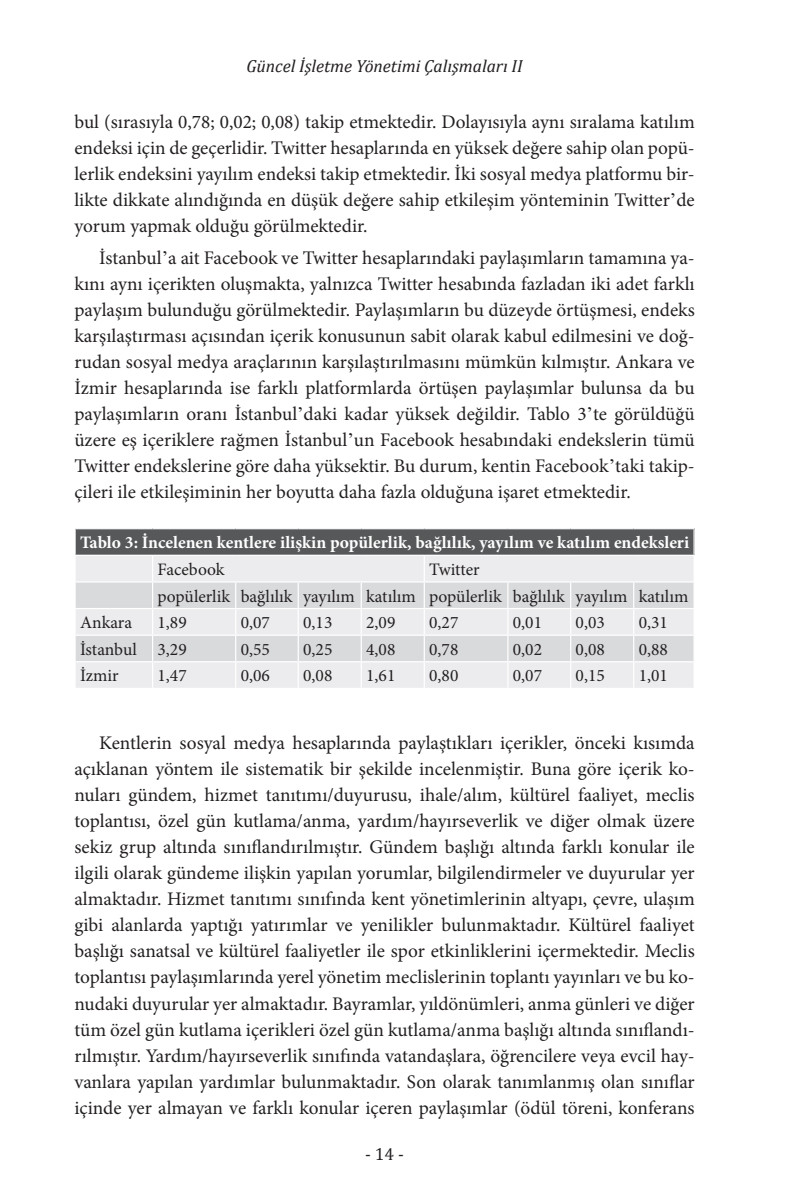
<style>
.page{position:relative;width:794px;height:1191px;background:#fff}
.page>*{position:absolute;margin:0;border:0;box-sizing:border-box;transform-origin:0 0}
.duzyazi{font:19.25px/26.1px "Minion Pro";color:#231f20;text-align:justify}
.tabloyazi{font:17.5px "Minion Pro";color:#231f20}
.tabloyazibold{font:700 17.5px "Minion Pro";color:#fff}
.t1{font:italic 17.5px "Cambria";color:#231f20}
.t2{font:17.5px "Cambria";color:#231f20}
.s1{font-family:"Times New Roman"}
</style>
<div class="page">
<div style="left:75px;top:528px;width:619px;height:27px;background:#57585a"></div>
<div style="left:76px;top:556px;width:617px;height:132px;background:#ececee"></div>
<svg style="left:76px;top:582px;width:617px;height:79px;background:#dfe0e2"></svg>
<hr style="left:74px;top:581px;width:79px;height:1px;background:#fff">
<hr style="left:153px;top:581px;width:83px;height:1px;background:#fff">
<hr style="left:236px;top:581px;width:62px;height:1px;background:#fff">
<hr style="left:298px;top:581px;width:63px;height:1px;background:#fff">
<hr style="left:361px;top:581px;width:63px;height:1px;background:#fff">
<hr style="left:424px;top:581px;width:84px;height:1px;background:#fff">
<hr style="left:508px;top:581px;width:62px;height:1px;background:#fff">
<hr style="left:570px;top:581px;width:63px;height:1px;background:#fff">
<hr style="left:633px;top:581px;width:61px;height:1px;background:#fff">
<hr style="left:74px;top:608px;width:79px;height:1px;background:#fff">
<hr style="left:153px;top:608px;width:83px;height:1px;background:#fff">
<hr style="left:236px;top:608px;width:62px;height:1px;background:#fff">
<hr style="left:298px;top:608px;width:63px;height:1px;background:#fff">
<hr style="left:361px;top:608px;width:63px;height:1px;background:#fff">
<hr style="left:424px;top:608px;width:84px;height:1px;background:#fff">
<hr style="left:508px;top:608px;width:62px;height:1px;background:#fff">
<hr style="left:570px;top:608px;width:63px;height:1px;background:#fff">
<hr style="left:633px;top:608px;width:61px;height:1px;background:#fff">
<hr style="left:74px;top:634px;width:79px;height:2px;background:#fff">
<hr style="left:153px;top:634px;width:83px;height:2px;background:#fff">
<hr style="left:236px;top:634px;width:62px;height:2px;background:#fff">
<hr style="left:298px;top:634px;width:63px;height:2px;background:#fff">
<hr style="left:361px;top:634px;width:63px;height:2px;background:#fff">
<hr style="left:424px;top:634px;width:84px;height:2px;background:#fff">
<hr style="left:508px;top:634px;width:62px;height:2px;background:#fff">
<hr style="left:570px;top:634px;width:63px;height:2px;background:#fff">
<hr style="left:633px;top:634px;width:61px;height:2px;background:#fff">
<hr style="left:74px;top:661px;width:79px;height:1px;background:#fff">
<hr style="left:153px;top:661px;width:83px;height:1px;background:#fff">
<svg style="left:152px;top:556px;width:1px;height:132px"></svg>
<hr style="left:236px;top:661px;width:62px;height:1px;background:#fff">
<svg style="left:235px;top:582px;width:1px;height:106px"></svg>
<hr style="left:298px;top:661px;width:63px;height:1px;background:#fff">
<svg style="left:298px;top:582px;width:1px;height:106px"></svg>
<hr style="left:361px;top:661px;width:63px;height:1px;background:#fff">
<svg style="left:361px;top:582px;width:1px;height:106px"></svg>
<hr style="left:424px;top:661px;width:84px;height:1px;background:#fff">
<svg style="left:424px;top:556px;width:1px;height:132px"></svg>
<hr style="left:508px;top:661px;width:62px;height:1px;background:#fff">
<svg style="left:507px;top:582px;width:1px;height:106px"></svg>
<hr style="left:570px;top:661px;width:63px;height:1px;background:#fff">
<svg style="left:570px;top:582px;width:1px;height:106px"></svg>
<hr style="left:633px;top:661px;width:61px;height:1px;background:#fff">
<svg style="left:633px;top:582px;width:1px;height:106px"></svg>
<hr style="left:74px;top:528px;width:79px;height:1px;background:#fff">
<hr style="left:74px;top:529px;width:2px;height:25px;background:#fff">
<hr style="left:153px;top:528px;width:83px;height:1px;background:#fff">
<hr style="left:236px;top:528px;width:62px;height:1px;background:#fff">
<hr style="left:298px;top:528px;width:63px;height:1px;background:#fff">
<hr style="left:361px;top:528px;width:63px;height:1px;background:#fff">
<hr style="left:424px;top:528px;width:84px;height:1px;background:#fff">
<hr style="left:508px;top:528px;width:62px;height:1px;background:#fff">
<hr style="left:570px;top:528px;width:63px;height:1px;background:#fff">
<hr style="left:633px;top:528px;width:61px;height:1px;background:#fff">
<svg style="left:693px;top:529px;width:1px;height:132px"></svg>
<hr style="left:74px;top:554px;width:79px;height:2px;background:#fff">
<hr style="left:153px;top:554px;width:83px;height:2px;background:#fff">
<hr style="left:236px;top:554px;width:62px;height:2px;background:#fff">
<hr style="left:298px;top:554px;width:63px;height:2px;background:#fff">
<hr style="left:361px;top:554px;width:63px;height:2px;background:#fff">
<hr style="left:424px;top:554px;width:84px;height:2px;background:#fff">
<hr style="left:508px;top:554px;width:62px;height:2px;background:#fff">
<hr style="left:570px;top:554px;width:63px;height:2px;background:#fff">
<hr style="left:633px;top:554px;width:61px;height:2px;background:#fff">
<p class="t1" style="left:246px;top:54px;width:278px">Güncel İşletme Yönetimi Çalışmaları II</p>
<p class="duzyazi" style="left:74px;top:109px;width:622px">bul (sırasıyla 0,78; 0,02; 0,08) takip etmektedir. Dolayısıyla aynı sıralama katılım endeksi için de geçerlidir. Twitter hesaplarında en yüksek değere sahip olan popü&shy;lerlik endeksini yayılım endeksi takip etmektedir. İki sosyal medya platformu bir&shy;likte dikkate alındığında en düşük değere sahip etkileşim yönteminin Twitter<span class="s1">’</span>de yorum yapmak olduğu görülmektedir.</p>
<p class="duzyazi" style="left:74px;top:244px;width:622px;text-indent:25px">İstanbul<span class="s1">’</span>a ait Facebook ve Twitter hesaplarındaki paylaşımların tamamına ya&shy;kını aynı içerikten oluşmakta, yalnızca Twitter hesabında fazladan iki adet farklı paylaşım bulunduğu görülmektedir. Paylaşımların bu düzeyde örtüşmesi, endeks karşılaştırması açısından içerik konusunun sabit olarak kabul edilmesini ve doğ&shy;rudan sosyal medya araçlarının karşılaştırılmasını mümkün kılmıştır. Ankara ve İzmir hesaplarında ise farklı platformlarda örtüşen paylaşımlar bulunsa da bu paylaşımların oranı İstanbul<span class="s1">’</span>daki kadar yüksek değildir. Tablo 3<span class="s1">’</span>te görüldüğü üzere eş içeriklere rağmen İstanbul<span class="s1">’</span>un Facebook hesabındaki endekslerin tümü Twitter endekslerine göre daha yüksektir. Bu durum, kentin Facebook<span class="s1">’</span>taki takip&shy;çileri ile etkileşiminin her boyutta daha fazla olduğuna işaret etmektedir.</p>
<p class="tabloyazibold" style="left:80px;top:530px;width:610px">Tablo 3: İncelenen kentlere ilişkin popülerlik, bağlılık, yayılım ve katılım endeksleri</p>
<p class="tabloyazi" style="left:158px;top:557px;width:68px">Facebook</p>
<p class="tabloyazi" style="left:429px;top:557px;width:52px">Twitter</p>
<p class="tabloyazi" style="left:158px;top:584px;width:74px">popülerlik</p>
<p class="tabloyazi" style="left:241px;top:584px;width:53px">bağlılık</p>
<p class="tabloyazi" style="left:303px;top:584px;width:53px">yayılım</p>
<p class="tabloyazi" style="left:366px;top:584px;width:51px">katılım</p>
<p class="tabloyazi" style="left:429px;top:584px;width:74px">popülerlik</p>
<p class="tabloyazi" style="left:513px;top:584px;width:53px">bağlılık</p>
<p class="tabloyazi" style="left:575px;top:584px;width:53px">yayılım</p>
<p class="tabloyazi" style="left:638px;top:584px;width:51px">katılım</p>
<p class="tabloyazi" style="left:80px;top:611px;width:54px">Ankara</p>
<p class="tabloyazi" style="left:158px;top:611px;width:31px">1,89</p>
<p class="tabloyazi" style="left:241px;top:611px;width:31px">0,07</p>
<p class="tabloyazi" style="left:303px;top:611px;width:31px">0,13</p>
<p class="tabloyazi" style="left:366px;top:611px;width:31px">2,09</p>
<p class="tabloyazi" style="left:429px;top:611px;width:31px">0,27</p>
<p class="tabloyazi" style="left:513px;top:611px;width:31px">0,01</p>
<p class="tabloyazi" style="left:575px;top:611px;width:31px">0,03</p>
<p class="tabloyazi" style="left:638px;top:611px;width:31px">0,31</p>
<p class="tabloyazi" style="left:80px;top:637px;width:58px">İstanbul</p>
<p class="tabloyazi" style="left:158px;top:637px;width:31px">3,29</p>
<p class="tabloyazi" style="left:241px;top:637px;width:31px">0,55</p>
<p class="tabloyazi" style="left:303px;top:637px;width:31px">0,25</p>
<p class="tabloyazi" style="left:366px;top:637px;width:31px">4,08</p>
<p class="tabloyazi" style="left:429px;top:637px;width:31px">0,78</p>
<p class="tabloyazi" style="left:513px;top:637px;width:31px">0,02</p>
<p class="tabloyazi" style="left:575px;top:637px;width:31px">0,08</p>
<p class="tabloyazi" style="left:638px;top:637px;width:31px">0,88</p>
<p class="tabloyazi" style="left:80px;top:664px;width:40px">İzmir</p>
<p class="tabloyazi" style="left:158px;top:664px;width:31px">1,47</p>
<p class="tabloyazi" style="left:241px;top:664px;width:31px">0,06</p>
<p class="tabloyazi" style="left:303px;top:664px;width:31px">0,08</p>
<p class="tabloyazi" style="left:366px;top:664px;width:31px">1,61</p>
<p class="tabloyazi" style="left:429px;top:664px;width:31px">0,80</p>
<p class="tabloyazi" style="left:513px;top:664px;width:31px">0,07</p>
<p class="tabloyazi" style="left:575px;top:664px;width:31px">0,15</p>
<p class="tabloyazi" style="left:638px;top:664px;width:31px">1,01</p>
<p class="duzyazi" style="left:74px;top:729px;width:622px;text-indent:25px">Kentlerin sosyal medya hesaplarında paylaştıkları içerikler, önceki kısımda açıklanan yöntem ile sistematik bir şekilde incelenmiştir. Buna göre içerik ko&shy;nuları gündem, hizmet tanıtımı/duyurusu, ihale/alım, kültürel faaliyet, meclis toplantısı, özel gün kutlama/anma, yardım/hayırseverlik ve diğer olmak üzere sekiz grup altında sınıflandırılmıştır. Gündem başlığı altında farklı konular ile ilgili olarak gündeme ilişkin yapılan yorumlar, bilgilendirmeler ve duyurular yer almaktadır. Hizmet tanıtımı sınıfında kent yönetimlerinin altyapı, çevre, ulaşım gibi alanlarda yaptığı yatırımlar ve yenilikler bulunmaktadır. Kültürel faaliyet başlığı sanatsal ve kültürel faaliyetler ile spor etkinliklerini içermektedir. Meclis toplantısı paylaşımlarında yerel yönetim meclislerinin toplantı yayınları ve bu ko&shy;nudaki duyurular yer almaktadır. Bayramlar, yıldönümleri, anma günleri ve diğer tüm özel gün kutlama içerikleri özel gün kutlama/anma başlığı altında sınıflandı&shy;rılmıştır. Yardım/hayırseverlik sınıfında vatandaşlara, öğrencilere veya evcil hay&shy;vanlara yapılan yardımlar bulunmaktadır. Son olarak tanımlanmış olan sınıflar içinde yer almayan ve farklı konular içeren paylaşımlar (ödül töreni, konferans</p>
<p class="t2" style="left:365px;top:1143px;width:40px">- 14 -</p>
</div>
